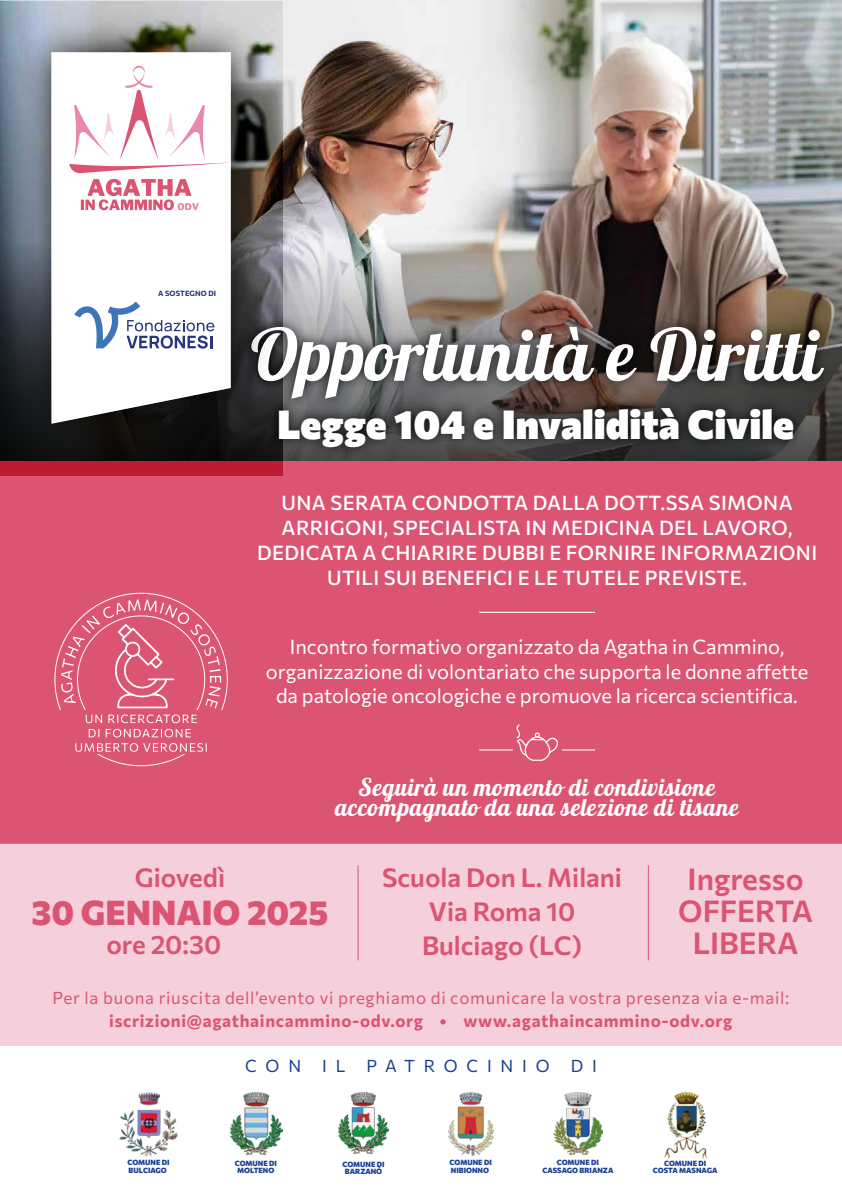
<style>
.page{position:relative;width:842px;height:1191px;background:#fff}
.page>*{position:absolute;margin:0;border:0;box-sizing:border-box;transform-origin:0 0}
.t1{font:71.8px "Galada";color:#fff}
.t2{font:900 39.9px "Commissioner";color:#fff}
.t3{font:800 34px "Commissioner";color:#db5472}
.t4{font:600 30px/32px "Commissioner";color:#db5472;text-align:center}
.t5{font:600 26px/34px "Commissioner";color:#db5472;text-align:center}
.t6{font:24px/20.9px "Galada";letter-spacing:.02em;color:#fff;text-align:center}
.t7{font:500 20px/25px "Commissioner";letter-spacing:.02em;color:#fff;text-align:center}
.t8{font:20px/24.6px "Commissioner";color:#fff;text-align:center}
.t9{font:17px "Commissioner";letter-spacing:.04em;color:#db5472}
.t10{font:700 17px "Commissioner";letter-spacing:.04em;color:#db5472}
.t11{font:17px "Commissioner";letter-spacing:.52em;color:#194093}
.t12{font:700 7.4px "Commissioner";letter-spacing:.02em;color:#273581}
.t13{font:800 7.3px/7.3px "Commissioner";color:#194093;text-align:center}
</style>
<div class="page">
<img style="left:0;top:0;width:842px;height:242px">
<svg style="left:282px;top:242px;width:560px;height:219px;background:#8e8681"></svg>
<div style="left:0;top:461px;width:842px;height:382px;background:#db5472"></div>
<div style="left:0;top:843px;width:842px;height:202px;background:#f6cfdc"></div>
<img style="left:233px;top:301px;width:608px;height:175px">
<img style="left:0;top:1px;width:282px;height:474px">
<svg style="left:51px;top:52px;width:180px;height:372px"></svg>
<svg style="left:69px;top:66px;width:162px;height:107px"></svg>
<svg style="left:81px;top:179px;width:118px;height:31px"></svg>
<hr style="left:479px;top:612px;width:116px;height:1px;background:#fff">
<hr style="left:358px;top:865px;width:1px;height:95px;background:#db5472">
<hr style="left:648px;top:865px;width:1px;height:95px;background:#db5472">
<svg style="left:61px;top:599px;width:160px;height:124px"></svg>
<svg style="left:89px;top:729px;width:10px;height:8px"></svg>
<svg style="left:106px;top:729px;width:85px;height:8px"></svg>
<svg style="left:75px;top:743px;width:132px;height:9px"></svg>
<hr style="left:479px;top:749px;width:116px;height:1px;background:#fff">
<div style="left:513px;top:731px;width:48px;height:37px;background:#db5472"></div>
<svg style="left:516px;top:724px;width:42px;height:37px"></svg>
<svg style="left:74px;top:302px;width:140px;height:46px"></svg>
<img style="left:230px;top:1092px;width:52px;height:62px">
<img style="left:338px;top:1092px;width:51px;height:61px">
<img style="left:119px;top:1092px;width:59px;height:64px">
<img style="left:664px;top:1091px;width:44px;height:67px">
<img style="left:448px;top:1092px;width:46px;height:63px">
<img style="left:554px;top:1092px;width:48px;height:62px">
<p class="t12" style="left:158px;top:287px;width:60px">A SOSTEGNO DI</p>
<h1 class="t1" style="left:250px;top:314px;width:573px">Opportunità e Diritti</h1>
<h2 class="t2" style="left:277px;top:393px;width:518px">Legge 104 e Invalidità Civile</h2>
<p class="t7" style="left:257px;top:488px;width:562px">UNA SERATA CONDOTTA DALLA DOTT.SSA SIMONA ARRIGONI, SPECIALISTA IN MEDICINA DEL LAVORO, DEDICATA A CHIARIRE DUBBI E FORNIRE INFORMAZIONI UTILI SUI BENEFICI E LE TUTELE PREVISTE.</p>
<p class="t8" style="left:266px;top:633px;width:544px">Incontro formativo organizzato da Agatha in Cammino, organizzazione di volontariato che supporta le donne affette da patologie oncologiche e promuove la ricerca scientifica.</p>
<p class="t6" style="left:335px;top:776px;width:405px">Seguirà un momento di condivisione accompagnato da una selezione di tisane</p>
<h3 class="t5" style="left:135px;top:858px;width:92px">Giovedì</h3>
<h3 class="t3" style="left:31px;top:886px;width:299px">30 GENNAIO 2025</h3>
<h3 class="t5" style="left:106px;top:925px;width:116px">ore 20:30</h3>
<h3 class="t5" style="left:382px;top:858px;width:241px">Scuola Don L. Milani<br>Via Roma 10<br>Bulciago (LC)</h3>
<h3 class="t4" style="left:678px;top:861px;width:136px">Ingresso<br>OFFERTA<br>LIBERA</h3>
<p class="t9" style="left:53px;top:984px;width:738px">Per la buona riuscita dell’evento vi preghiamo di comunicare la vostra presenza via e-mail:</p>
<p class="t10" style="left:109px;top:1007px;width:625px">iscrizioni@agathaincammino-odv.org • www.agathaincammino-odv.org</p>
<p class="t11" style="left:245px;top:1052px;width:353px">CON IL PATROCINIO DI</p>
<p class="t13" style="left:127px;top:1158px;width:44px;text-align:left">COMUNE DI<br>BULCIAGO</p>
<p class="t13" style="left:653px;top:1158px;width:66px">COMUNE DI<br>COSTA MASNAGA</p>
<p class="t13" style="left:450px;top:1158px;width:44px;text-align:left">COMUNE DI<br>NIBIONNO</p>
<p class="t13" style="left:542px;top:1158px;width:73px">COMUNE DI<br>CASSAGO BRIANZA</p>
<p class="t13" style="left:235px;top:1158px;width:44px">COMUNE DI<br>MOLTENO</p>
<p class="t13" style="left:342px;top:1160px;width:44px">COMUNE DI<br>BARZANÓ</p>
</div>
